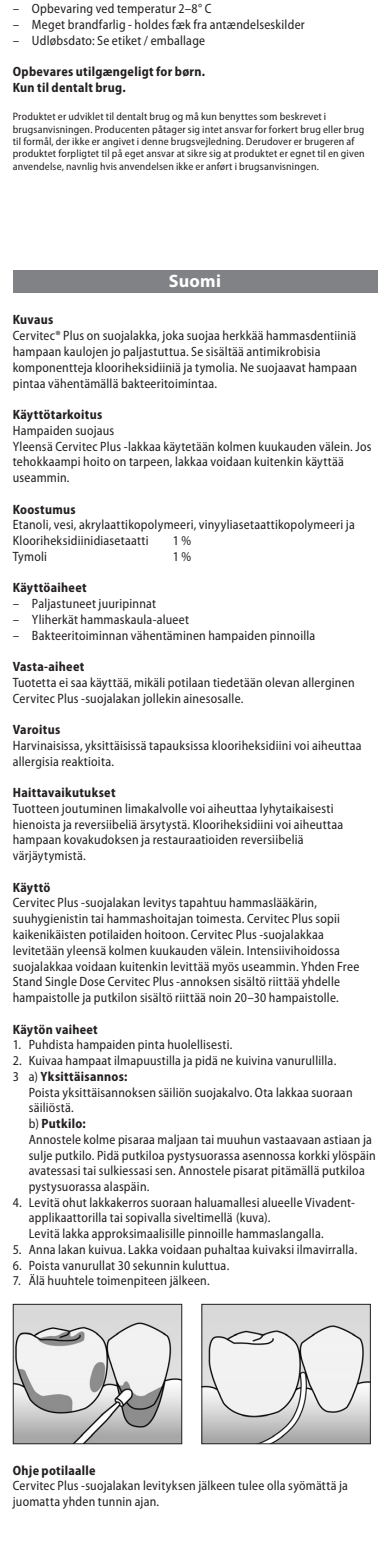
<style>
.page{position:relative;width:390px;height:1563px;background:#fff}
.page>*{position:absolute;margin:0;border:0;box-sizing:border-box;transform-origin:0 0}
.t1{font:700 18px "Myriad Pro";letter-spacing:.015em;color:#fff}
.t2{font:semi-condensed 13.5px/15.8px "Myriad Pro";letter-spacing:.015em;color:#231f20;scale:.96 1}
.t3{font:700 semi-condensed 13.5px/15.8px "Myriad Pro";letter-spacing:.025em;color:#231f20;scale:.96 1}
.t4{font:semi-condensed 10.8px/12.4px "Myriad Pro";letter-spacing:.02em;color:#231f20}
.s1{font-weight:700}
</style>
<div class="page">
<div style="left:13px;top:271px;width:363px;height:22px;background:#808285"></div>
<img style="left:15px;top:1306px;width:165px;height:136px">
<div style="left:13px;top:1304px;width:169px;height:140px;border:1px solid #231f20"></div>
<img style="left:203px;top:1306px;width:165px;height:136px">
<div style="left:201px;top:1304px;width:169px;height:140px;border:1px solid #231f20"></div>
<p class="t2" style="left:13px;top:1px;width:208px">– Opbevaring ved temperatur 2–8° C</p>
<p class="t2" style="left:13px;top:17px;width:305px">– Meget brandfarlig - holdes fæk fra antændelseskilder</p>
<p class="t2" style="left:13px;top:33px;width:201px">– Udløbsdato: Se etiket / emballage</p>
<p class="t3" style="left:13px;top:64px;width:201px">Opbevares utilgængeligt for børn.<br>Kun til dentalt brug.</p>
<p class="t4" style="left:13px;top:111px;width:353px">Produktet er udviklet til dentalt brug og må kun benyttes som beskrevet i brugsanvisningen. Producenten påtager sig intet ansvar for forkert brug eller brug til formål, der ikke er angivet i denne brugsvejledning. Derudover er brugeren af produktet forpligtet til på eget ansvar at sikre sig at produktet er egnet til en given anvendelse, navnlig hvis anvendelsen ikke er anført i brugsanvisningen.</p>
<h1 class="t1" style="left:169px;top:271px;width:53px">Suomi</h1>
<p class="t3" style="left:13px;top:312px;width:44px">Kuvaus</p>
<p class="t2" style="left:13px;top:328px;width:359px">Cervitec® Plus on suojalakka, joka suojaa herkkää hammasdentiiniä hampaan kaulojen jo paljastuttua. Se sisältää antimikrobisia komponentteja klooriheksidiiniä ja tymolia. Ne suojaavat hampaan pintaa vähentämällä bakteeritoimintaa.</p>
<p class="t3" style="left:13px;top:407px;width:94px">Käyttötarkoitus</p>
<p class="t2" style="left:13px;top:423px;width:374px">Hampaiden suojaus<br>Yleensä Cervitec Plus -lakkaa käytetään kolmen kuukauden välein. Jos tehokkaampi hoito on tarpeen, lakkaa voidaan kuitenkin käyttää useammin.</p>
<p class="t3" style="left:13px;top:501px;width:67px">Koostumus</p>
<p class="t2" style="left:13px;top:517px;width:357px">Etanoli, vesi, akrylaattikopolymeeri, vinyyliasetaattikopolymeeri ja<br>Klooriheksidiinidiasetaatti</p>
<p class="t2" style="left:173px;top:533px;width:21px">1 %</p>
<p class="t2" style="left:13px;top:549px;width:37px">Tymoli</p>
<p class="t2" style="left:173px;top:549px;width:21px">1 %</p>
<p class="t3" style="left:13px;top:580px;width:78px">Käyttöaiheet</p>
<p class="t2" style="left:13px;top:596px;width:150px">– Paljastuneet juuripinnat</p>
<p class="t2" style="left:13px;top:612px;width:185px">– Yliherkät hammaskaula-alueet</p>
<p class="t2" style="left:13px;top:627px;width:316px">– Bakteeritoiminnan vähentäminen hampaiden pinnoilla</p>
<p class="t3" style="left:13px;top:659px;width:76px">Vasta-aiheet</p>
<p class="t2" style="left:13px;top:675px;width:357px">Tuotetta ei saa käyttää, mikäli potilaan tiedetään olevan allerginen<br>Cervitec Plus -suojalakan jollekin ainesosalle.</p>
<p class="t3" style="left:13px;top:722px;width:51px">Varoitus</p>
<p class="t2" style="left:13px;top:738px;width:364px">Harvinaisissa, yksittäisissä tapauksissa klooriheksidiini voi aiheuttaa allergisia reaktioita.</p>
<p class="t3" style="left:13px;top:785px;width:108px">Haittavaikutukset</p>
<p class="t2" style="left:13px;top:801px;width:345px">Tuotteen joutuminen limakalvolle voi aiheuttaa lyhytaikaisesti hienoista ja reversiibeliä ärsytystä. Klooriheksidiini voi aiheuttaa hampaan kovakudoksen ja restauraatioiden reversiibeliä värjäytymistä.</p>
<p class="t3" style="left:13px;top:879px;width:41px">Käyttö</p>
<p class="t2" style="left:13px;top:895px;width:362px">Cervitec Plus -suojalakan levitys tapahtuu hammaslääkärin, suuhygienistin tai hammashoitajan toimesta. Cervitec Plus sopii kaikenikäisten potilaiden hoitoon. Cervitec Plus -suojalakkaa levitetään yleensä kolmen kuukauden välein. Intensiivihoidossa suojalakkaa voidaan kuitenkin levittää myös useammin. Yhden Free Stand Single Dose Cervitec Plus -annoksen sisältö riittää yhdelle hampaistolle ja putkilon sisältö riittää noin 20–30 hampaistolle.</p>
<p class="t3" style="left:13px;top:1021px;width:90px">Käytön vaiheet</p>
<p class="t2" style="left:13px;top:1037px;width:230px">1. Puhdista hampaiden pinta huolellisesti.</p>
<p class="t2" style="left:13px;top:1053px;width:338px">2. Kuivaa hampaat ilmapuustilla ja pidä ne kuivina vanurullilla.<br>3 a) <span class="s1">Yksittäisannos:</span></p>
<p class="t2" style="left:29px;top:1084px;width:362px">Poista yksittäisannoksen säiliön suojakalvo. Ota lakkaa suoraan säiliöstä.<br>b) <span class="s1">Putkilo:<br></span>Annostele kolme pisaraa maljaan tai muuhun vastaavaan astiaan ja sulje putkilo. Pidä putkiloa pystysuorassa asennossa korkki ylöspäin avatessasi tai sulkiessasi sen. Annostele pisarat pitämällä putkiloa pystysuorassa alaspäin.</p>
<p class="t2" style="left:29px;top:1194px;width:341px;text-indent:-16px">4. Levitä ohut lakkakerros suoraan haluamallesi alueelle Vivadent&shy;applikaattorilla tai sopivalla siveltimellä (kuva).<br>Levitä lakka approksimaalisille pinnoille hammaslangalla.</p>
<p class="t2" style="left:13px;top:1242px;width:360px">5. Anna lakan kuivua. Lakka voidaan puhaltaa kuivaksi ilmavirralla.</p>
<p class="t2" style="left:13px;top:1257px;width:226px">6. Poista vanurullat 30 sekunnin kuluttua.</p>
<p class="t2" style="left:13px;top:1273px;width:206px">7. Älä huuhtele toimenpiteen jälkeen.</p>
<p class="t3" style="left:13px;top:1462px;width:88px">Ohje potilaalle</p>
<p class="t2" style="left:13px;top:1478px;width:350px">Cervitec Plus -suojalakan levityksen jälkeen tulee olla syömättä ja juomatta yhden tunnin ajan.</p>
</div>
